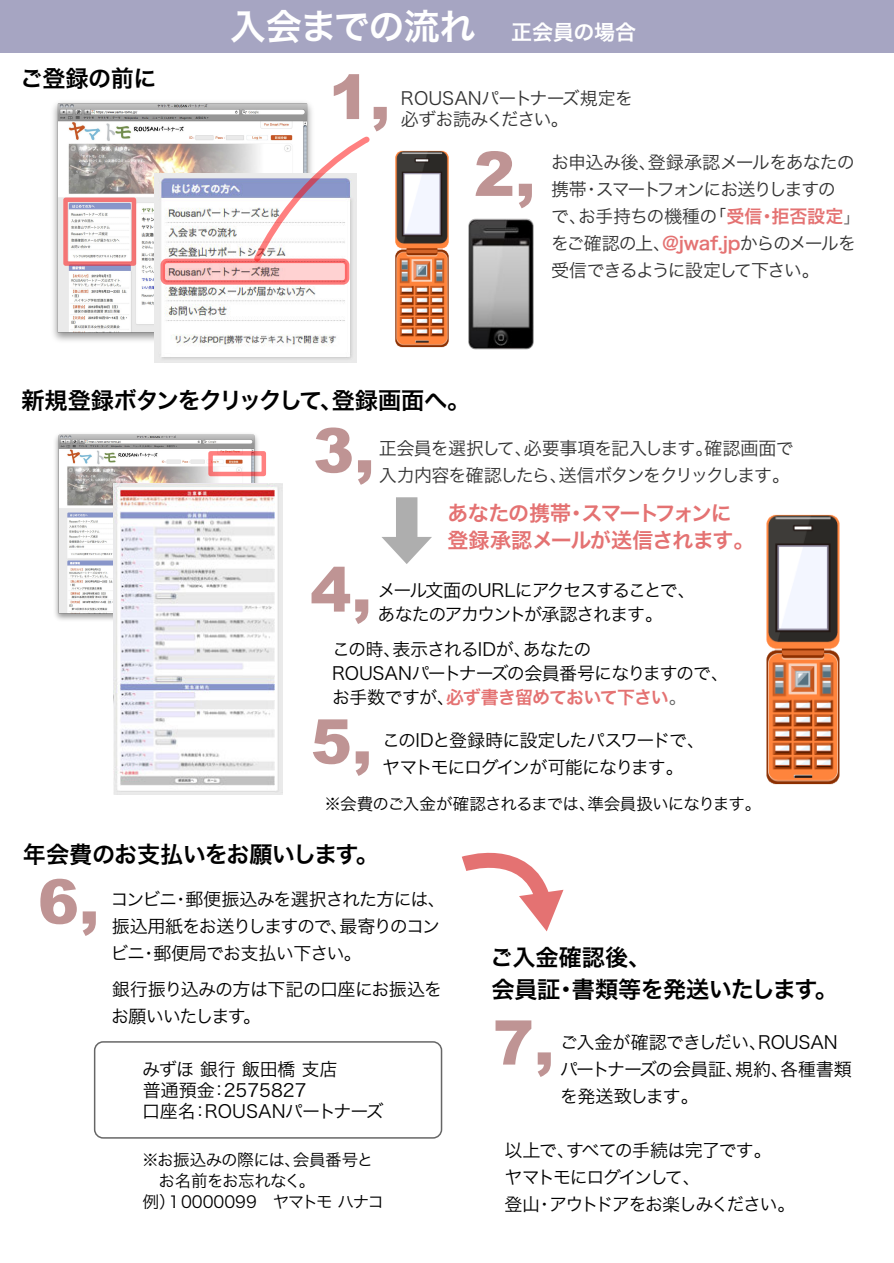
<style>
.page{position:relative;width:894px;height:1263px;background:#fff}
.page>*{position:absolute;margin:0;border:0;box-sizing:border-box;transform-origin:0 0}
.t1{font:900 61.65px "Arial";color:#bf9494}
.t2{font:36px "Hira Kaku Pro N W6";letter-spacing:-.03em;color:#fff}
.t3{font:23.1px/31.5px "Hira Kaku Pro N W6";letter-spacing:-.02em;color:#000}
.t4{font:23.1px "Hira Kaku Pro N W6";letter-spacing:-.05em;color:#000}
.t5{font:21px/27px "Hira Kaku Pro N W6";letter-spacing:-.05em;color:#e47272}
.t6{font:18px/27px "Hira Kaku Pro N W3";letter-spacing:-.055em;color:#333}
.t7{font:18px/27px "Hira Kaku Pro N W3";letter-spacing:-.05em;color:#000}
.t8{font:18px/27px "Hira Kaku Pro N W3";letter-spacing:-.085em;color:#000}
.t9{font:18px/27px "Hira Kaku Pro N W3";letter-spacing:-.025em;color:#000}
.t10{font:18px/21px "Hira Kaku Pro N W3";color:#000}
.t11{font:18px/24px "Hira Kaku Pro N W3";letter-spacing:-.07em;color:#000}
.t12{font:18px "Hira Kaku Pro N W6";letter-spacing:-.055em;color:#e47272}
.t13{font:16.5px/21px "Hira Kaku Pro N W3";letter-spacing:-.04em;color:#000}
.s1{font-size:21px}
.s2{font-family:"Hira Kaku Pro N W6";color:#e47272}
.s3{color:#666}
.s4{font-family:"Hira Kaku Pro N W3";color:#000}
.s5{font-family:"Hira Kaku Pro N W3";color:#666}
</style>
<div class="page">
<img style="left:766px;top:514px;width:74px;height:271px">
<img style="left:53px;top:102px;width:259px;height:243px">
<img style="left:155px;top:174px;width:202px;height:189px">
<svg style="left:163px;top:261px;width:184px;height:21px;background:#ebc2c1"></svg>
<div style="left:160px;top:259px;width:189px;height:26px;border:4px solid #f00;border-radius:4px"></div>
<svg style="left:254px;top:137px;width:115px;height:125px"></svg>
<div style="left:0;top:0;width:893px;height:52px;background:#a6a5c2"></div>
<img style="left:474px;top:218px;width:60px;height:132px">
<img style="left:321px;top:148px;width:201px;height:201px">
<img style="left:55px;top:434px;width:206px;height:186px">
<img style="left:113px;top:483px;width:169px;height:312px">
<svg style="left:381px;top:497px;width:51px;height:67px"></svg>
<div style="left:94px;top:1041px;width:348px;height:98px;border:2px solid #666;border-radius:9px"></div>
<svg style="left:462px;top:852px;width:101px;height:79px"></svg>
<p class="t3" style="left:20px;top:61px;width:138px">ご登録の前に</p>
<h2 class="t2" style="left:230px;top:-6px;width:407px">入会までの流れ　<span class="s1">正会員の場合</span></h2>
<h1 class="t1" style="left:328px;top:52px;width:63px">1,</h1>
<p class="t6" style="left:401px;top:86px;width:233px;line-height:21.6px">ROUSANパートナーズ規定を必ずお読みください。</p>
<h1 class="t1" style="left:473px;top:129px;width:63px">2,</h1>
<p class="t6" style="left:550px;top:148px;width:312px">お申込み後、登録承認メールをあなたの携帯・スマートフォンにお送りしますの<br>で、お手持ちの機種の「<span class="s2">受信・拒否設定</span><span class="s3">」</span>をご確認の上、<span class="s2">@jwaf.jp</span>からのメールを受信できるように設定して下さい。</p>
<p class="t4" style="left:21px;top:380px;width:450px">新規登録ボタンをクリックして、登録画面へ。</p>
<h1 class="t1" style="left:313px;top:406px;width:63px">3,</h1>
<p class="t6" style="left:378px;top:434px;width:416px">正会員を選択して、必要事項を記入します。確認画面で入力内容を確認したら、送信ボタンをクリックします。</p>
<p class="t5" style="left:447px;top:499px;width:308px">あなたの携帯・スマートフォンに登録承認メールが送信されます。</p>
<h1 class="t1" style="left:310px;top:545px;width:63px">4,</h1>
<p class="t11" style="left:377px;top:577px;width:319px">メール文面のURLにアクセスすることで、あなたのアカウントが承認されます。</p>
<p class="t7" style="left:332px;top:636px;width:398px;line-height:24px">この時、表示されるIDが、あなたの<br>ROUSANパートナーズの会員番号になりますので、</p>
<p class="t12" style="left:332px;top:681px;width:356px"><span class="s4">お手数ですが、</span>必ず書き留めておいて下さい<span class="s5">。</span></p>
<h1 class="t1" style="left:310px;top:697px;width:63px">5,</h1>
<p class="t7" style="left:382px;top:726px;width:324px">このIDと登録時に設定したパスワードで、ヤマトモにログインが可能になります。</p>
<p class="t13" style="left:324px;top:792px;width:438px">※会費のご入金が確認されるまでは、準会員扱いになります。</p>
<p class="t3" style="left:23px;top:837px;width:357px">年会費のお支払いをお願いします。</p>
<h1 class="t1" style="left:38px;top:857px;width:63px">6,</h1>
<p class="t7" style="left:110px;top:884px;width:336px">コンビニ・郵便振込みを選択された方には、振込用紙をお送りしますので、最寄りのコンビニ・郵便局でお支払い下さい。</p>
<p class="t7" style="left:111px;top:974px;width:332px">銀行振り込みの方は下記の口座にお振込をお願いいたします。</p>
<p class="t10" style="left:142px;top:1058px;width:243px">みずほ 銀行 飯田橋 支店<br>普通預金：2575827<br>口座名：ROUSANパートナーズ</p>
<p class="t13" style="left:142px;top:1149px;width:243px">※お振込みの際には、会員番号と　お名前をお忘れなく。<br>例）１0000099　ヤマトモ ハナコ</p>
<p class="t3" style="left:490px;top:941px;width:349px">ご入金確認後、<br>会員証・書類等を発送いたします。</p>
<h1 class="t1" style="left:492px;top:998px;width:63px">7,</h1>
<p class="t9" style="left:559px;top:1028px;width:293px">ご入金が確認できしだい、ROUSANパートナーズの会員証、規約、各種書類を発送致します。</p>
<p class="t8" style="left:504px;top:1135px;width:292px">以上で、すべての手続は完了です。<br>ヤマトモにログインして、<br>登山・アウトドアをお楽しみください。</p>
</div>
